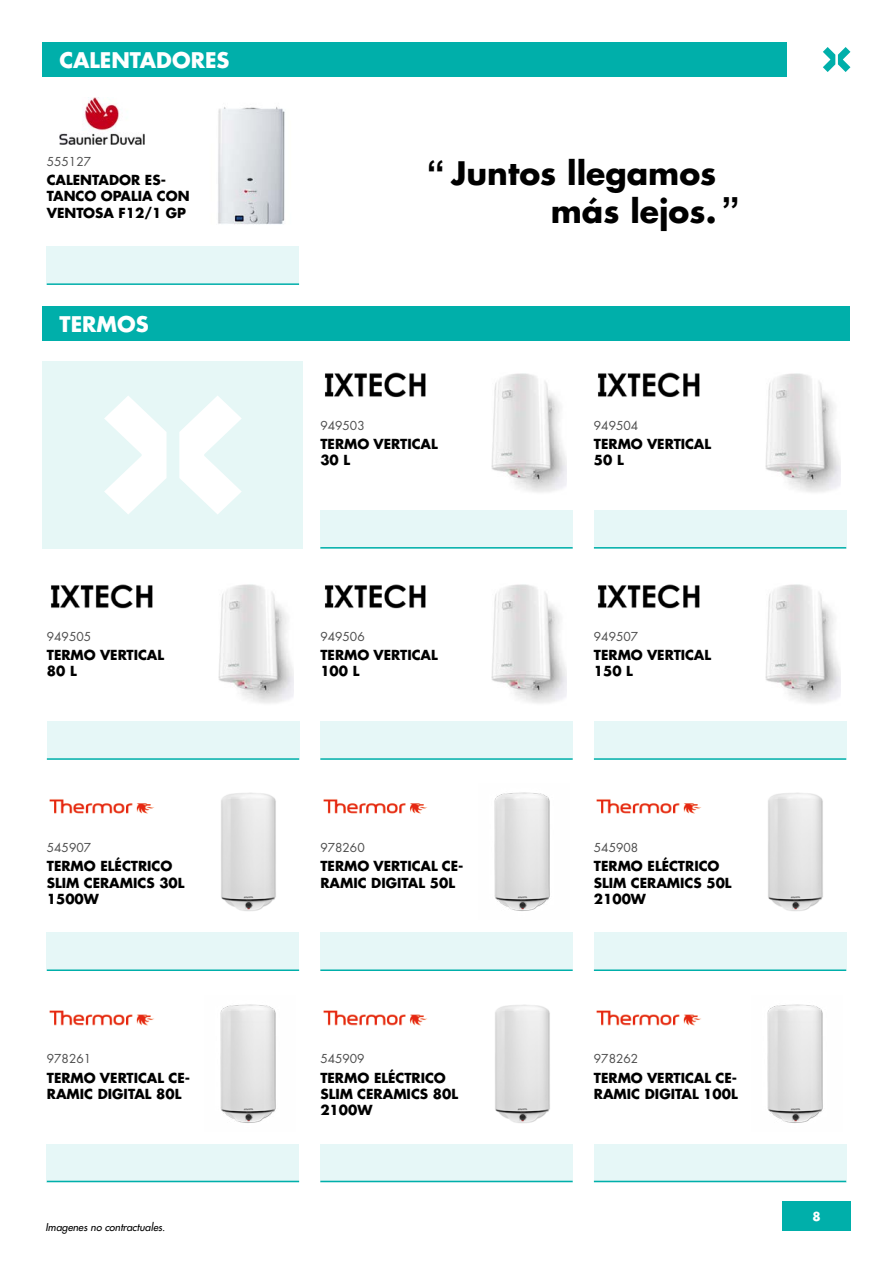
<style>
.page{position:relative;width:893px;height:1263px;background:#fff}
.page>*{position:absolute;margin:0;border:0;box-sizing:border-box;transform-origin:0 0}
.t1{font:700 36px "Arial";color:#000}
.t2{font:700 31.5px/37.8px "Futura LT Pro";color:#000;text-align:right}
.t3{font:700 21px "Futura LT Pro";color:#fff}
.t4{font:700 13.5px/16.2px "Futura LT Pro";color:#000}
.t5{font:12px "Futura LT Pro";color:#4d4d4d}
.t6{font:700 12px "Futura LT Pro";color:#fff}
.t7{font:italic 500 10.5px "Futura LT Pro";color:#000}
</style>
<div class="page">
<div style="left:782px;top:1201px;width:68px;height:30px;background:#00afaa"></div>
<svg style="left:823px;top:47px;width:27px;height:25px"></svg>
<div style="left:43px;top:43px;width:744px;height:34px;background:#00afaa"></div>
<div style="left:43px;top:306px;width:807px;height:34px;background:#00afaa"></div>
<div style="left:47px;top:247px;width:252px;height:38px;background:#e6f7f7"></div>
<img style="left:59px;top:98px;width:86px;height:47px">
<img style="left:218px;top:107px;width:67px;height:118px">
<hr style="left:47px;top:283px;width:252px;height:2px;background:#00afaa">
<div style="left:320px;top:510px;width:253px;height:39px;background:#e6f7f7"></div>
<img style="left:325px;top:372px;width:101px;height:26px">
<img style="left:491px;top:373px;width:76px;height:119px">
<hr style="left:320px;top:547px;width:253px;height:2px;background:#00afaa">
<div style="left:594px;top:510px;width:252px;height:39px;background:#e6f7f7"></div>
<img style="left:598px;top:372px;width:102px;height:26px">
<img style="left:765px;top:373px;width:75px;height:119px">
<hr style="left:594px;top:547px;width:252px;height:2px;background:#00afaa">
<div style="left:47px;top:721px;width:252px;height:39px;background:#e6f7f7"></div>
<img style="left:51px;top:584px;width:102px;height:25px">
<img style="left:218px;top:584px;width:75px;height:119px">
<hr style="left:47px;top:758px;width:252px;height:2px;background:#00afaa">
<div style="left:320px;top:721px;width:253px;height:39px;background:#e6f7f7"></div>
<img style="left:325px;top:584px;width:101px;height:25px">
<img style="left:491px;top:584px;width:76px;height:119px">
<hr style="left:320px;top:758px;width:253px;height:2px;background:#00afaa">
<div style="left:594px;top:721px;width:252px;height:39px;background:#e6f7f7"></div>
<img style="left:598px;top:584px;width:102px;height:25px">
<img style="left:765px;top:584px;width:75px;height:119px">
<hr style="left:594px;top:758px;width:252px;height:2px;background:#00afaa">
<div style="left:47px;top:933px;width:252px;height:38px;background:#e6f7f7"></div>
<img style="left:49px;top:799px;width:105px;height:15px">
<img style="left:221px;top:792px;width:55px;height:119px">
<hr style="left:47px;top:969px;width:252px;height:2px;background:#00afaa">
<div style="left:320px;top:933px;width:253px;height:38px;background:#e6f7f7"></div>
<img style="left:323px;top:799px;width:105px;height:15px">
<img style="left:494px;top:792px;width:56px;height:119px">
<hr style="left:320px;top:969px;width:253px;height:2px;background:#00afaa">
<div style="left:594px;top:933px;width:252px;height:38px;background:#e6f7f7"></div>
<img style="left:596px;top:799px;width:105px;height:15px">
<img style="left:768px;top:792px;width:55px;height:119px">
<hr style="left:594px;top:969px;width:252px;height:2px;background:#00afaa">
<div style="left:47px;top:1144px;width:252px;height:38px;background:#e6f7f7"></div>
<img style="left:49px;top:1010px;width:105px;height:16px">
<img style="left:220px;top:1004px;width:56px;height:119px">
<hr style="left:47px;top:1181px;width:252px;height:1px;background:#00afaa">
<div style="left:320px;top:1144px;width:253px;height:38px;background:#e6f7f7"></div>
<img style="left:323px;top:1010px;width:104px;height:16px">
<img style="left:495px;top:1004px;width:55px;height:119px">
<hr style="left:320px;top:1181px;width:253px;height:1px;background:#00afaa">
<div style="left:594px;top:1144px;width:252px;height:38px;background:#e6f7f7"></div>
<img style="left:596px;top:1010px;width:105px;height:16px">
<img style="left:767px;top:1004px;width:56px;height:119px">
<hr style="left:594px;top:1181px;width:252px;height:1px;background:#00afaa">
<div style="left:43px;top:361px;width:260px;height:188px;background:#e6f7f6"></div>
<svg style="left:104px;top:396px;width:63px;height:118px"></svg>
<svg style="left:179px;top:396px;width:63px;height:118px"></svg>
<h3 class="t3" style="left:60px;top:44px;width:171px">CALENTADORES</h3>
<p class="t5" style="left:47px;top:153px;width:46px">555127</p>
<p class="t4" style="left:47px;top:172px;width:144px">CALENTADOR ES-<br>TANCO OPALIA CON<br>VENTOSA F12/1 GP</p>
<h3 class="t3" style="left:60px;top:308px;width:91px">TERMOS</h3>
<p class="t5" style="left:47px;top:628px;width:46px">949505</p>
<p class="t4" style="left:47px;top:646px;width:119px">TERMO VERTICAL<br>80 L</p>
<p class="t5" style="left:47px;top:839px;width:46px">545907</p>
<p class="t4" style="left:47px;top:858px;width:139px">TERMO ELÉCTRICO<br>SLIM CERAMICS 30L<br>1500W</p>
<p class="t5" style="left:47px;top:1050px;width:46px">978261</p>
<p class="t4" style="left:47px;top:1069px;width:145px">TERMO VERTICAL CE-<br>RAMIC DIGITAL 80L</p>
<p class="t7" style="left:46px;top:1219px;width:121px">Imagenes no contractuales.</p>
<h2 class="t2" style="left:451px;top:154px;width:267px">Juntos llegamos más lejos.</h2>
<h1 class="t1" style="left:427px;top:148px;width:19px">“</h1>
<h1 class="t1" style="left:722px;top:185px;width:19px">”</h1>
<p class="t5" style="left:320px;top:417px;width:46px">949503</p>
<p class="t4" style="left:320px;top:435px;width:119px">TERMO VERTICAL<br>30 L</p>
<p class="t5" style="left:320px;top:628px;width:46px">949506</p>
<p class="t4" style="left:320px;top:646px;width:119px">TERMO VERTICAL<br>100 L</p>
<p class="t5" style="left:320px;top:839px;width:46px">978260</p>
<p class="t4" style="left:320px;top:858px;width:145px">TERMO VERTICAL CE-<br>RAMIC DIGITAL 50L</p>
<p class="t5" style="left:320px;top:1050px;width:46px">545909</p>
<p class="t4" style="left:320px;top:1069px;width:139px">TERMO ELÉCTRICO<br>SLIM CERAMICS 80L<br>2100W</p>
<p class="t5" style="left:594px;top:417px;width:46px">949504</p>
<p class="t4" style="left:594px;top:435px;width:119px">TERMO VERTICAL<br>50 L</p>
<p class="t5" style="left:594px;top:628px;width:46px">949507</p>
<p class="t4" style="left:594px;top:646px;width:119px">TERMO VERTICAL<br>150 L</p>
<p class="t5" style="left:594px;top:839px;width:46px">545908</p>
<p class="t4" style="left:594px;top:858px;width:139px">TERMO ELÉCTRICO<br>SLIM CERAMICS 50L<br>2100W</p>
<p class="t5" style="left:594px;top:1050px;width:46px">978262</p>
<p class="t4" style="left:594px;top:1069px;width:145px">TERMO VERTICAL CE-<br>RAMIC DIGITAL 100L</p>
<p class="t6" style="left:812px;top:1207px;width:10px">8</p>
</div>
